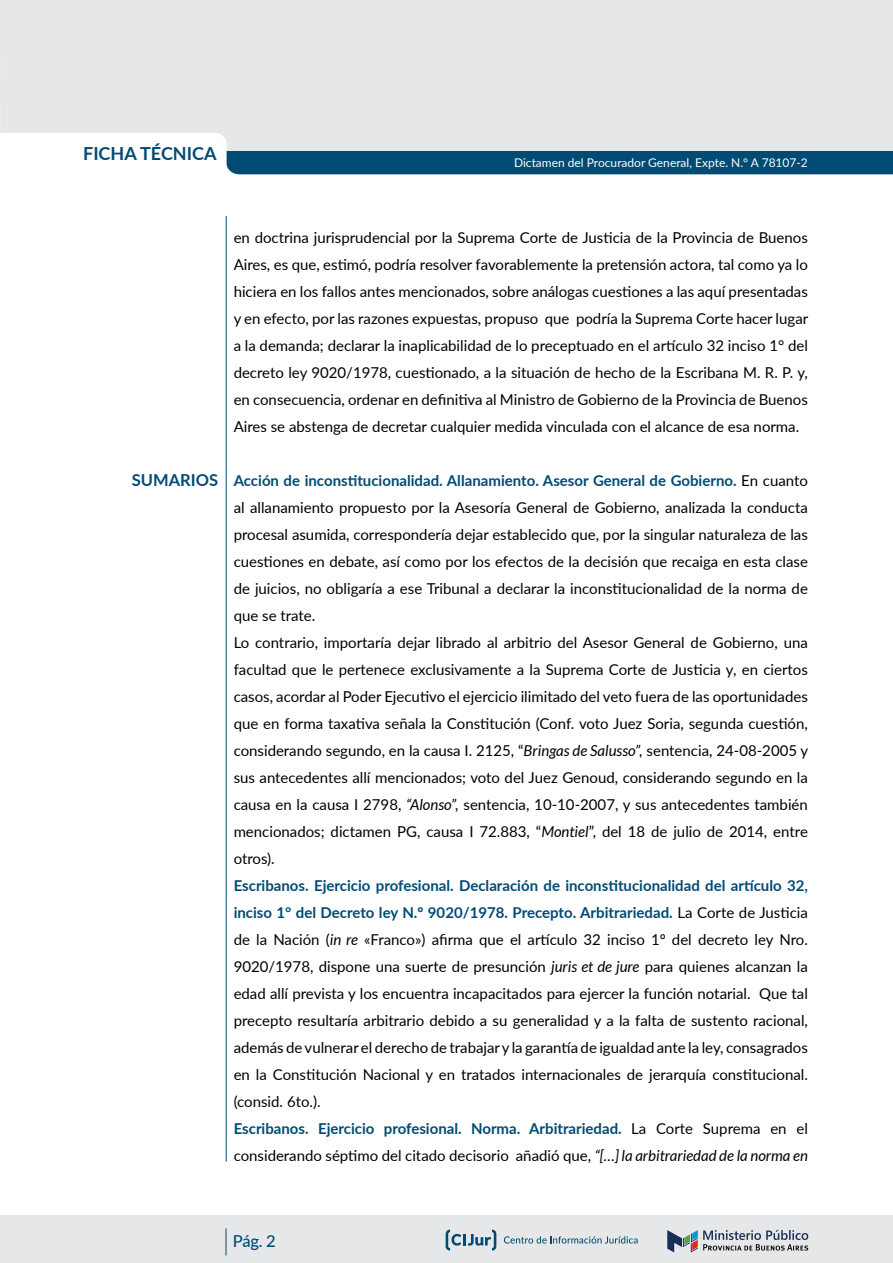
<style>
.page{position:relative;width:893px;height:1263px;background:#fff}
.page>*{position:absolute;margin:0;border:0;box-sizing:border-box;transform-origin:0 0}
.t1{font:700 18px "Lato";color:#004b74}
.t2{font:700 16.5px "Lato";color:#004b74}
.t3{font:500 16.5px "Lato";color:#004b74}
.t4{font:15px/27px "Lato";color:#000}
.t5{font:12px "Lato";color:#fff}
.s1{font-weight:700;color:#004b74}
.s2{font-style:italic}
</style>
<div class="page">
<div style="left:0;top:1215px;width:893px;height:48px;background:#e6e7e8"></div>
<svg style="left:667px;top:1230px;width:141px;height:22px"></svg>
<svg style="left:504px;top:1236px;width:134px;height:7px"></svg>
<svg style="left:446px;top:1229px;width:50px;height:21px"></svg>
<svg style="left:226px;top:1228px;width:1px;height:27px"></svg>
<div style="left:0;top:0;width:893px;height:166px;background:#e6e7e8"></div>
<hr style="left:226px;top:216px;width:1px;height:945px;background:#004b74">
<div style="left:227px;top:151px;width:666px;height:23px;background:#004b74"></div>
<p class="t1" style="left:83px;top:140px;width:135px">FICHA TÉCNICA</p>
<p class="t5" style="left:514px;top:155px;width:295px">Dictamen del Procurador General, Expte. N.° A 78107-2</p>
<p class="t2" style="left:132px;top:468px;width:88px">SUMARIOS</p>
<p class="t4" style="left:234px;top:223px;width:576px;text-align:justify">en doctrina jurisprudencial por la Suprema Corte de Justicia de la Provincia de Buenos Aires, es que, estimó, podría resolver favorablemente la pretensión actora, tal como ya lo hiciera en los fallos antes mencionados, sobre análogas cuestiones a las aquí presentadas y en efecto, por las razones expuestas, propuso que podría la Suprema Corte hacer lugar a la demanda; declarar la inaplicabilidad de lo preceptuado en el artículo 32 inciso 1° del decreto ley 9020/1978, cuestionado, a la situación de hecho de la Escribana M. R. P. y, en consecuencia, ordenar en definitiva al Ministro de Gobierno de la Provincia de Buenos Aires se abstenga de decretar cualquier medida vinculada con el alcance de esa norma.</p>
<p class="t4" style="left:234px;top:466px;width:576px"><span class="s1">Acción de inconstitucionalidad. Allanamiento. Asesor General de Gobierno.</span> En cuanto al allanamiento propuesto por la Asesoría General de Gobierno, analizada la conducta procesal asumida, correspondería dejar establecido que, por la singular naturaleza de las cuestiones en debate, así como por los efectos de la decisión que recaiga en esta clase de juicios, no obligaría a ese Tribunal a declarar la inconstitucionalidad de la norma de que se trate.<br>Lo contrario, importaría dejar librado al arbitrio del Asesor General de Gobierno, una facultad que le pertenece exclusivamente a la Suprema Corte de Justicia y, en ciertos casos, acordar al Poder Ejecutivo el ejercicio ilimitado del veto fuera de las oportunidades que en forma taxativa señala la Constitución (Conf. voto Juez Soria, segunda cuestión, considerando segundo, en la causa I. 2125, “<span class="s2">Bringas de Salusso”,</span> sentencia, 24-08-2005 y sus antecedentes allí mencionados; voto del Juez Genoud, considerando segundo en la causa en la causa I 2798, <span class="s2">“Alonso”,</span> sentencia, 10-10-2007, y sus antecedentes también mencionados; dictamen PG, causa I 72.883, “<span class="s2">Montiel</span>”, del 18 de julio de 2014, entre otros).</p>
<p class="t4" style="left:234px;top:871px;width:576px"><span class="s1">Escribanos. Ejercicio profesional. Declaración de inconstitucionalidad del artículo 32, inciso 1° del Decreto ley N.º 9020/1978. Precepto. Arbitrariedad.</span> La Corte de Justicia de la Nación (<span class="s2">in re</span> «Franco») afirma que el artículo 32 inciso 1º del decreto ley Nro.<br>9020/1978, dispone una suerte de presunción <span class="s2">juris et de jure</span> para quienes alcanzan la edad allí prevista y los encuentra incapacitados para ejercer la función notarial. Que tal precepto resultaría arbitrario debido a su generalidad y a la falta de sustento racional, además de vulnerar el derecho de trabajar y la garantía de igualdad ante la ley, consagrados en la Constitución Nacional y en tratados internacionales de jerarquía constitucional. (consid. 6to.).<br><span class="s1">Escribanos. Ejercicio profesional. Norma. Arbitrariedad.</span> La Corte Suprema en el considerando séptimo del citado decisorio añadió que, <span class="s2">“[…] la arbitrariedad de la norma en</span></p>
<p class="t3" style="left:233px;top:1229px;width:44px">Pág. 2</p>
</div>
